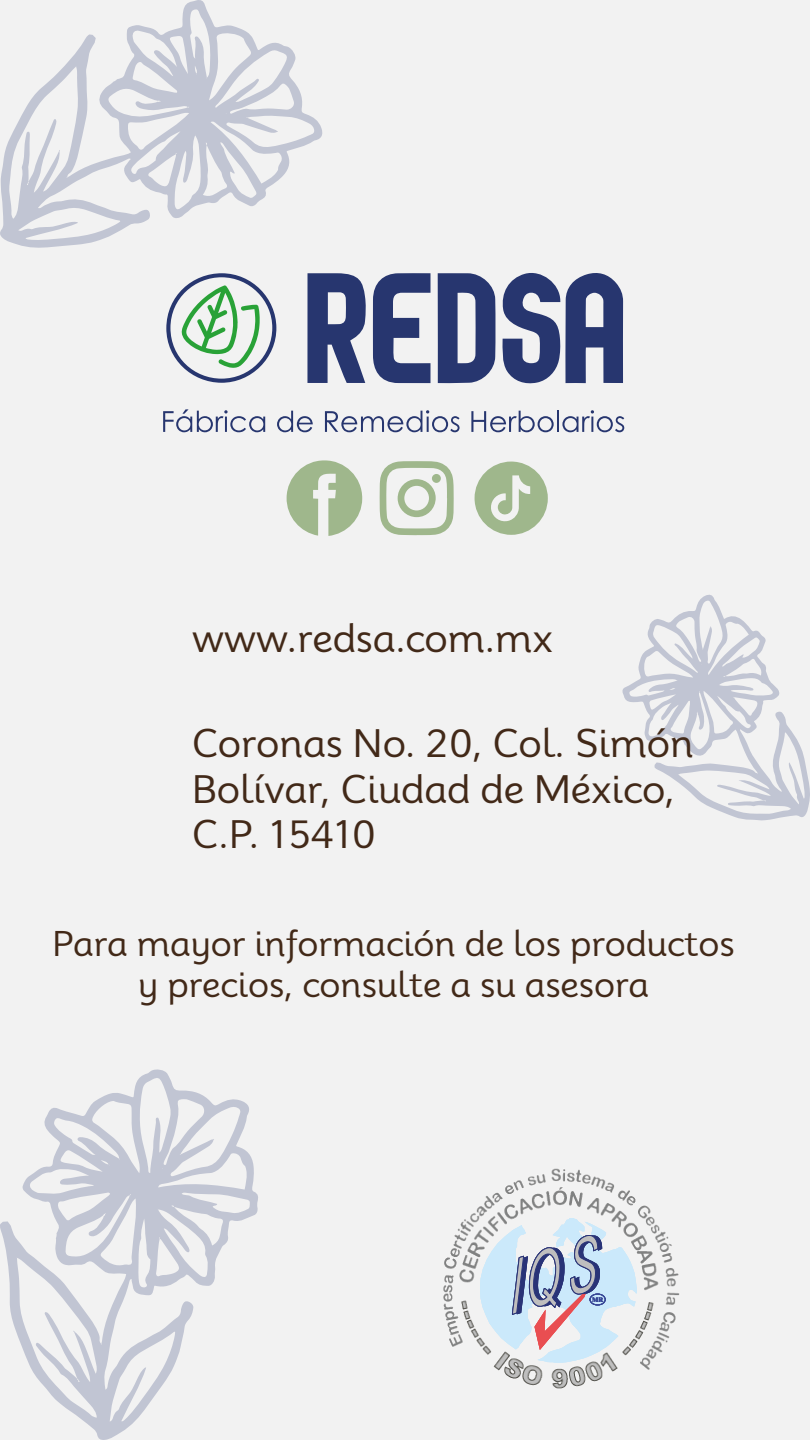
<style>
.page{position:relative;width:810px;height:1440px;background:#f2f2f2}
.page>*{position:absolute;margin:0;border:0;box-sizing:border-box;transform-origin:0 0}
.t1{font:37.88px/45.5px "Mooli";color:#422918}
.t2{font:34.12px/41px "Mooli";color:#422918;text-align:center}
.t3{font:700 6.68px "Times New Roman";color:#384797}
</style>
<div class="page">
<svg style="left:0;top:1070px;width:258px;height:370px"></svg>
<svg style="left:0;top:0;width:322px;height:248px"></svg>
<svg style="left:622px;top:595px;width:188px;height:225px"></svg>
<svg style="left:286px;top:460px;width:76px;height:76px"></svg>
<svg style="left:380px;top:461px;width:74px;height:74px"></svg>
<div style="left:432px;top:474px;width:9px;height:9px;background:#9fb78c;border-radius:50%"></div>
<svg style="left:475px;top:462px;width:73px;height:73px"></svg>
<svg style="left:166px;top:273px;width:111px;height:110px"></svg>
<svg style="left:307px;top:273px;width:59px;height:110px"></svg>
<svg style="left:438px;top:273px;width:185px;height:111px"></svg>
<svg style="left:373px;top:273px;width:57px;height:110px"></svg>
<svg style="left:163px;top:409px;width:102px;height:23px"></svg>
<svg style="left:277px;top:411px;width:36px;height:21px"></svg>
<svg style="left:325px;top:410px;width:135px;height:22px"></svg>
<svg style="left:471px;top:411px;width:83px;height:21px"></svg>
<hr style="left:557px;top:411px;width:2px;height:21px;background:#27366f">
<svg style="left:562px;top:410px;width:62px;height:22px"></svg>
<img style="left:443px;top:1168px;width:237px;height:221px">
<svg style="left:480px;top:1218px;width:157px;height:145px"></svg>
<div style="left:590px;top:1294px;width:16px;height:11px;border:1px solid #384797;border-radius:50%"></div>
<p class="t1" style="left:192px;top:617px;width:362px">www.redsa.com.mx</p>
<p class="t1" style="left:192px;top:722px;width:503px">Coronas No. 20, Col. Simón<br>Bolívar, Ciudad de México,<br>C.P. 15410</p>
<p class="t2" style="left:52px;top:924px;width:684px">Para mayor información de los productos y precios, consulte a su asesora</p>
<p class="t3" style="left:592px;top:1295px;width:13px">MR</p>
</div>
